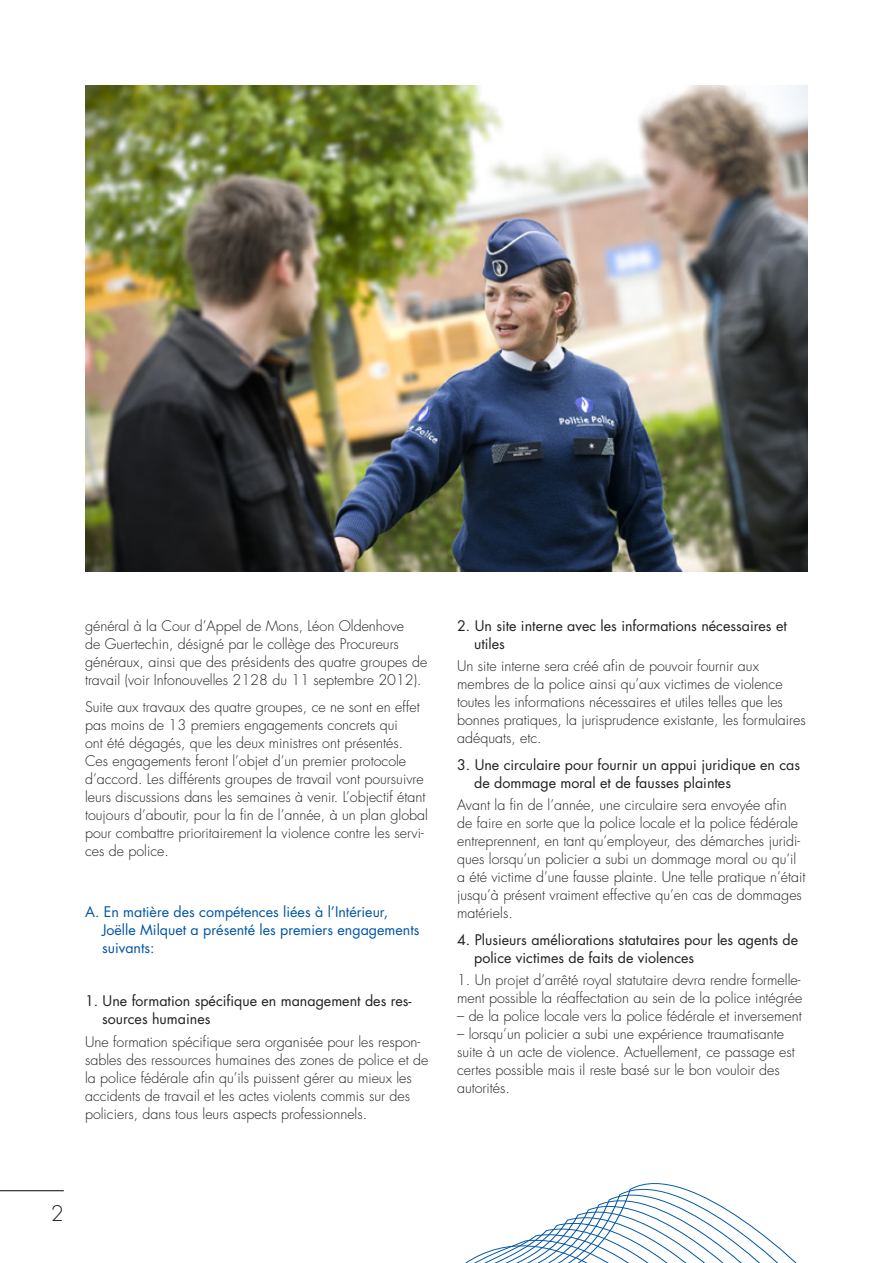
<style>
.page{position:relative;width:893px;height:1263px;background:#fff}
.page>*{position:absolute;margin:0;border:0;box-sizing:border-box;transform-origin:0 0}
.t1{font:300 21px "Futura Std";color:#231f20}
.t2{font:300 14.25px/18px "Futura Std";color:#231f20}
.t3{font:14.25px/18px "Futura Std";color:#231f20}
.t4{font:14.25px/18px "Futura Std";color:#0155a5}
</style>
<div class="page">
<svg style="left:465px;top:1183px;width:332px;height:80px"></svg>
<hr style="left:0;top:1190px;width:64px;height:1px;background:#231f20">
<img style="left:85px;top:85px;width:723px;height:487px">
<p class="t2" style="left:85px;top:617px;width:344px">général à la Cour d’Appel de Mons, Léon Oldenhove<br>de Guertechin, désigné par le collège des Procureurs généraux, ainsi que des présidents des quatre groupes de travail (voir Infonouvelles 2128 du 11 septembre 2012).</p>
<p class="t2" style="left:85px;top:698px;width:344px">Suite aux travaux des quatre groupes, ce ne sont en effet pas moins de 13 premiers engagements concrets qui<br>ont été dégagés, que les deux ministres ont présentés.<br>Ces engagements feront l’objet d’un premier protocole d’accord. Les différents groupes de travail vont poursuivre leurs discussions dans les semaines à venir. L’objectif étant toujours d’aboutir, pour la fin de l’année, à un plan global pour combattre prioritairement la violence contre les servi&shy;ces de police.</p>
<p class="t4" style="left:102px;top:903px;width:319px;text-indent:-17px">A. En matière des compétences liées à l’Intérieur,<br>Joëlle Milquet a présenté les premiers engagements suivants:</p>
<p class="t3" style="left:102px;top:992px;width:311px;text-indent:-17px">1. Une formation spécifique en management des res&shy;sources humaines</p>
<p class="t2" style="left:85px;top:1033px;width:345px">Une formation spécifique sera organisée pour les respon&shy;sables des ressources humaines des zones de police et de la police fédérale afin qu’ils puissent gérer au mieux les accidents de travail et les actes violents commis sur des policiers, dans tous leurs aspects professionnels.</p>
<p class="t3" style="left:474px;top:617px;width:314px;text-indent:-17px">2. Un site interne avec les informations nécessaires et utiles</p>
<p class="t2" style="left:457px;top:658px;width:350px">Un site interne sera créé afin de pouvoir fournir aux membres de la police ainsi qu’aux victimes de violence toutes les informations nécessaires et utiles telles que les bonnes pratiques, la jurisprudence existante, les formulaires adéquats, etc.</p>
<p class="t3" style="left:474px;top:756px;width:328px;text-indent:-17px">3. Une circulaire pour fournir un appui juridique en cas de dommage moral et de fausses plaintes</p>
<p class="t2" style="left:457px;top:796px;width:350px">Avant la fin de l’année, une circulaire sera envoyée afin de faire en sorte que la police locale et la police fédérale entreprennent, en tant qu’employeur, des démarches juridi&shy;ques lorsqu’un policier a subi un dommage moral ou qu’il a été victime d’une fausse plainte. Une telle pratique n’était jusqu’à présent vraiment effective qu’en cas de dommages matériels.</p>
<p class="t3" style="left:474px;top:931px;width:326px;text-indent:-17px">4. Plusieurs améliorations statutaires pour les agents de police victimes de faits de violences</p>
<p class="t2" style="left:457px;top:971px;width:347px">1. Un projet d’arrêté royal statutaire devra rendre formelle&shy;ment possible la réaffectation au sein de la police intégrée</p>
<p class="t2" style="left:457px;top:1007px;width:346px">– de la police locale vers la police fédérale et inversement</p>
<p class="t2" style="left:457px;top:1025px;width:339px">– lorsqu’un policier a subi une expérience traumatisante suite à un acte de violence. Actuellement, ce passage est certes possible mais il reste basé sur le bon vouloir des autorités.</p>
<h1 class="t1" style="left:51px;top:1200px;width:15px">2</h1>
</div>
